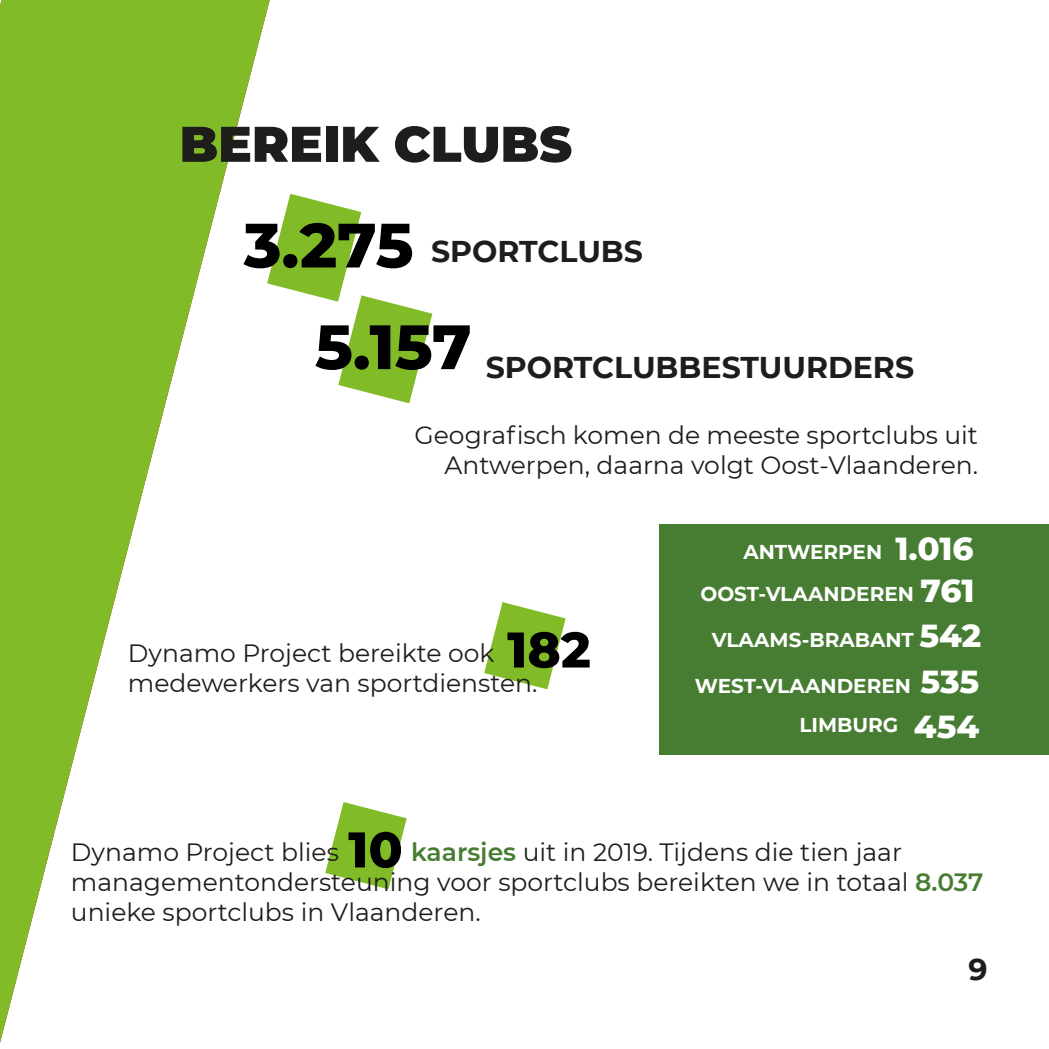
<style>
.page{position:relative;width:1049px;height:1049px;background:#fff}
.page>*{position:absolute;margin:0;border:0;box-sizing:border-box;transform-origin:0 0}
.t1{font:800 62.5px "Montserrat";letter-spacing:-.005em;color:#000}
.Titels{font:900 50px "Montserrat";color:#1d1d1b}
.t2{font:800 50px "Montserrat";color:#000}
.t3{font:800 32.5px "Montserrat";color:#fff}
.t4{font:700 30px "Montserrat";color:#1d1d1b}
.Broodtekst{font:25px/30px "Montserrat";color:#1d1d1b;text-align:right}
.t5{font:700 20px "Montserrat";color:#fff}
.s1{font-weight:600;color:#477d32}
</style>
<div class="page">
<svg style="left:0;top:0;width:270px;height:1043px"></svg>
<div style="left:660px;top:525px;width:389px;height:230px;background:#477d32"></div>
<svg style="left:267px;top:194px;width:165px;height:209px"></svg>
<svg style="left:325px;top:802px;width:82px;height:87px"></svg>
<svg style="left:484px;top:602px;width:82px;height:87px"></svg>
<p class="Titels" style="left:180px;top:106px;width:394px">BEREIK CLUBS</p>
<p class="t1" style="left:244px;top:199px;width:171px">3.275</p>
<p class="t4" style="left:431px;top:230px;width:213px">SPORTCLUBS</p>
<p class="t1" style="left:315px;top:301px;width:158px">5.157</p>
<p class="t4" style="left:486px;top:346px;width:430px">SPORTCLUBBESTUURDERS</p>
<p class="Broodtekst" style="left:414px;top:419px;width:565px">Geografisch komen de meeste sportclubs uit<br>Antwerpen, daarna volgt Oost-Vlaanderen.</p>
<p class="Broodtekst" style="left:128px;top:637px;width:368px">Dynamo Project bereikte ook</p>
<p class="t2" style="left:507px;top:613px;width:85px">182</p>
<p class="Broodtekst" style="left:128px;top:667px;width:411px">medewerkers van sportdiensten.</p>
<p class="t5" style="left:743px;top:537px;width:140px">ANTWERPEN</p>
<p class="t3" style="left:895px;top:524px;width:80px">1.016</p>
<p class="t5" style="left:700px;top:579px;width:215px">OOST-VLAANDEREN</p>
<p class="t3" style="left:920px;top:567px;width:56px">761</p>
<p class="t5" style="left:712px;top:626px;width:204px">VLAAMS-BRABANT</p>
<p class="t3" style="left:919px;top:612px;width:63px">542</p>
<p class="t5" style="left:695px;top:671px;width:218px">WEST-VLAANDEREN</p>
<p class="t3" style="left:920px;top:657px;width:60px">535</p>
<p class="t5" style="left:799px;top:711px;width:100px">LIMBURG</p>
<p class="t3" style="left:914px;top:703px;width:67px">454</p>
<p class="Broodtekst" style="left:71px;top:836px;width:270px">Dynamo Project blies</p>
<p class="t2" style="left:348px;top:813px;width:56px">10</p>
<p class="Broodtekst" style="left:71px;top:836px;width:914px;text-align:left;text-indent:340px"><span class="s1">kaarsjes</span> uit in 2019. Tijdens die tien jaar managementondersteuning voor sportclubs bereikten we in totaal <span class="s1">8.037 </span>unieke sportclubs in Vlaanderen.</p>
<p class="t4" style="left:968px;top:947px;width:21px">9</p>
</div>
